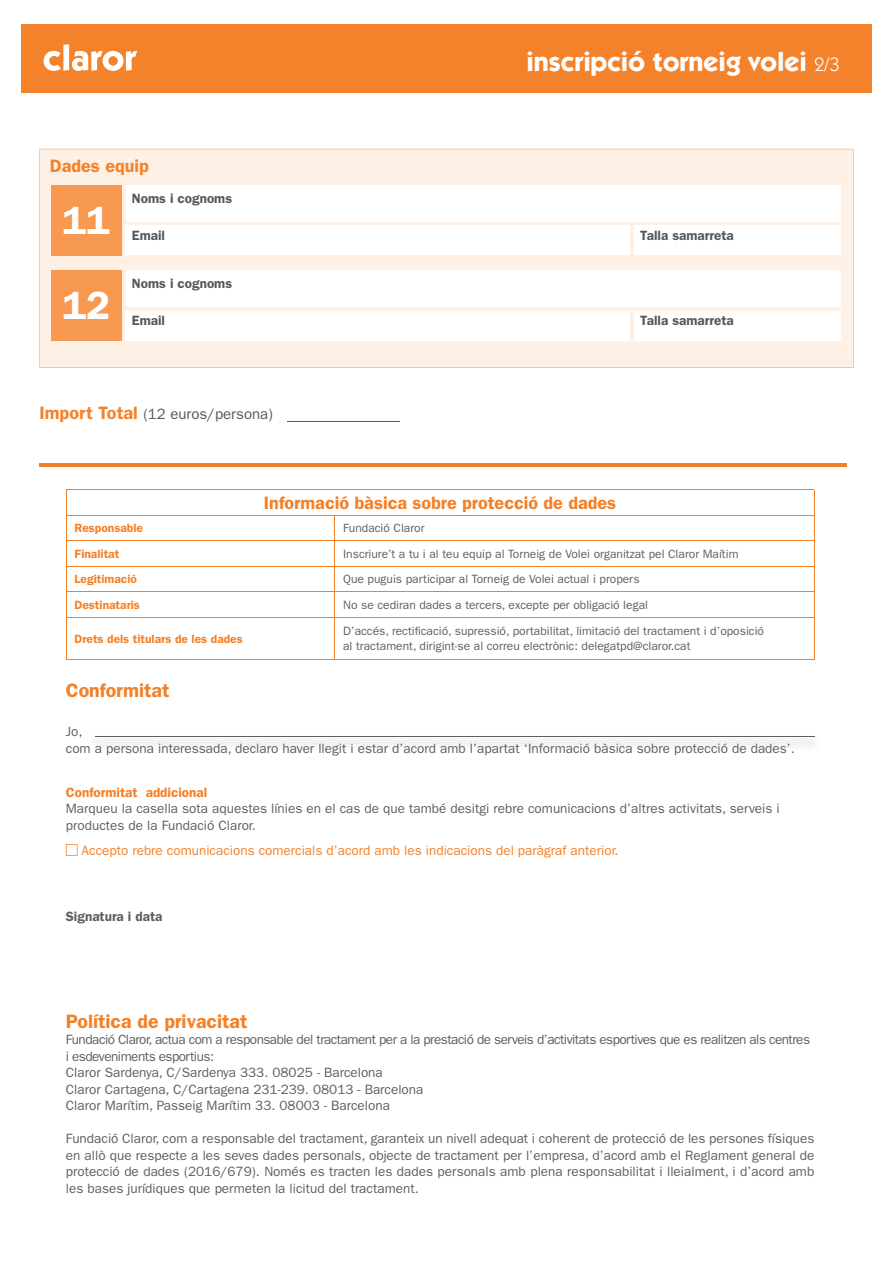
<style>
.page{position:relative;width:893px;height:1263px;background:#fff}
.page>*{position:absolute;margin:0;border:0;box-sizing:border-box;transform-origin:0 0}
.t1{font:600 39.6px "ITC Franklin Gothic Std";color:#fff}
.t2{font:700 27px "ITC Kabel Std";color:#fff}
.t3{font:600 19.5px "ITC Franklin Gothic Std";color:#f48026}
.t4{font:600 18px "ITC Franklin Gothic Std";color:#f48026}
.t5{font:600 18px "ITC Franklin Gothic Std";color:#f4822b}
.t6{font:15px "ITC Franklin Gothic Std";color:#57585a}
.t7{font:13.5px/16.5px "ITC Franklin Gothic Std";color:#5f5f62}
.t8{font:13.5px/16.5px "ITC Franklin Gothic Std";letter-spacing:-.035em;color:#5f5f62}
.t9{font:13.5px "ITC Franklin Gothic Std";color:#f48026}
.t10{font:600 13.5px "ITC Franklin Gothic Std";color:#57585a}
.t11{font:600 13.5px "ITC Franklin Gothic Std";color:#f48026}
.t12{font:600 13.5px "ITC Franklin Gothic Std";color:#5f5f62}
.t13{font:12px/15px "ITC Franklin Gothic Std";color:#5f5f62}
.t14{font:600 12px "ITC Franklin Gothic Std";color:#f48026}
.s1{font-weight:400;font-size:19.5px}
.s2{font-weight:600;font-size:18px;color:#f4822b}
</style>
<div class="page">
<svg style="left:39px;top:149px;width:814px;height:219px;background:#fdefe2"></svg>
<div style="left:51px;top:185px;width:70px;height:70px;background:#f79951"></div>
<div style="left:126px;top:185px;width:714px;height:36px;background:#fff"></div>
<div style="left:126px;top:226px;width:504px;height:29px;background:#fff"></div>
<div style="left:634px;top:226px;width:206px;height:29px;background:#fff"></div>
<div style="left:51px;top:270px;width:70px;height:70px;background:#f79951"></div>
<div style="left:126px;top:270px;width:714px;height:36px;background:#fff"></div>
<div style="left:126px;top:311px;width:504px;height:29px;background:#fff"></div>
<div style="left:634px;top:311px;width:206px;height:29px;background:#fff"></div>
<div style="left:21px;top:24px;width:851px;height:68px;background:#f4822b"></div>
<svg style="left:44px;top:44px;width:93px;height:27px"></svg>
<hr style="left:287px;top:421px;width:113px;height:1px;background:#57585a">
<hr style="left:39px;top:464px;width:808px;height:3px;background:#f48026">
<svg style="left:66px;top:844px;width:12px;height:12px"></svg>
<hr style="left:66px;top:490px;width:269px;height:1px;background:#f48026">
<hr style="left:335px;top:490px;width:479px;height:1px;background:#f48026">
<hr style="left:66px;top:515px;width:269px;height:1px;background:#f48026">
<hr style="left:335px;top:515px;width:479px;height:1px;background:#f48026">
<hr style="left:66px;top:541px;width:269px;height:1px;background:#f48026">
<hr style="left:335px;top:541px;width:479px;height:1px;background:#f48026">
<hr style="left:66px;top:566px;width:269px;height:1px;background:#f48026">
<hr style="left:335px;top:566px;width:479px;height:1px;background:#f48026">
<hr style="left:66px;top:592px;width:269px;height:1px;background:#f48026">
<svg style="left:66px;top:491px;width:1px;height:126px"></svg>
<hr style="left:335px;top:592px;width:479px;height:1px;background:#f48026">
<svg style="left:334px;top:516px;width:1px;height:101px"></svg>
<svg style="left:814px;top:490px;width:1px;height:127px"></svg>
<hr style="left:66px;top:617px;width:269px;height:1px;background:#f48026">
<hr style="left:66px;top:617px;width:1px;height:43px;background:#f48026">
<hr style="left:335px;top:617px;width:479px;height:1px;background:#f48026">
<hr style="left:334px;top:617px;width:1px;height:43px;background:#f48026">
<hr style="left:814px;top:617px;width:1px;height:43px;background:#f48026">
<hr style="left:66px;top:660px;width:269px;height:1px;background:#f48026">
<hr style="left:335px;top:660px;width:479px;height:1px;background:#f48026">
<div style="left:95px;top:736px;width:720px;height:10px;background:#f2f3f4"></div>
<hr style="left:95px;top:736px;width:719px;height:1px;background:#5f5f62">
<h2 class="t2" style="left:526px;top:45px;width:314px">inscripció torneig volei <span class="s1">2/3</span></h2>
<h3 class="t5" style="left:50px;top:155px;width:101px">Dades equip</h3>
<h1 class="t1" style="left:62px;top:197px;width:49px">11</h1>
<p class="t10" style="left:132px;top:190px;width:102px">Noms i cognoms</p>
<p class="t10" style="left:132px;top:227px;width:35px">Email</p>
<p class="t10" style="left:640px;top:227px;width:95px">Talla samarreta</p>
<h1 class="t1" style="left:62px;top:282px;width:49px">12</h1>
<p class="t10" style="left:132px;top:275px;width:102px">Noms i cognoms</p>
<p class="t10" style="left:132px;top:313px;width:35px">Email</p>
<p class="t10" style="left:640px;top:313px;width:95px">Talla samarreta</p>
<p class="t6" style="left:39px;top:405px;width:235px"><span class="s2">Import Total</span> (12 euros/persona)</p>
<h3 class="t4" style="left:264px;top:492px;width:354px">Informació bàsica sobre protecció de dades</h3>
<p class="t14" style="left:75px;top:521px;width:70px">Responsable</p>
<p class="t13" style="left:343px;top:521px;width:83px">Fundació Claror</p>
<p class="t14" style="left:75px;top:546px;width:46px">Finalitat</p>
<p class="t13" style="left:343px;top:546px;width:397px">Inscriure’t a tu i al teu equip al Torneig de Volei organitzat pel Claror Maítim</p>
<p class="t14" style="left:75px;top:572px;width:64px">Legitimació</p>
<p class="t13" style="left:343px;top:572px;width:298px">Que puguis participar al Torneig de Volei actual i propers</p>
<p class="t14" style="left:75px;top:597px;width:67px">Destinataris</p>
<p class="t13" style="left:343px;top:597px;width:306px">No se cediran dades a tercers, excepte per obligació legal</p>
<p class="t14" style="left:75px;top:632px;width:170px">Drets dels titulars de les dades</p>
<p class="t13" style="left:343px;top:624px;width:422px">D’accés, rectificació, supressió, portabilitat, limitació del tractament i d’oposició al tractament, dirigint-se al correu electrònic: delegatpd@claror.cat</p>
<h3 class="t3" style="left:66px;top:678px;width:105px">Conformitat</h3>
<p class="t7" style="left:66px;top:724px;width:731px">Jo,<br>com a persona interessada, declaro haver llegit i estar d’acord amb l’apartat ‘Informació bàsica sobre protecció de dades’.</p>
<p class="t11" style="left:66px;top:784px;width:143px">Conformitat addicional</p>
<p class="t7" style="left:66px;top:800px;width:715px">Marqueu la casella sota aquestes línies en el cas de que també desitgi rebre comunicacions d’altres activitats, serveis i productes de la Fundació Claror.</p>
<p class="t9" style="left:82px;top:842px;width:539px">Accepto rebre comunicacions comercials d’acord amb les indicacions del paràgraf anterior.</p>
<p class="t12" style="left:66px;top:908px;width:98px">Signatura i data</p>
<h3 class="t3" style="left:66px;top:1009px;width:183px">Política de privacitat</h3>
<p class="t8" style="left:66px;top:1031px;width:746px">Fundació Claror, actua com a responsable del tractament per a la prestació de serveis d’activitats esportives que es realitzen als centres i esdeveniments esportius:<br>Claror Sardenya, C/Sardenya 333. 08025 - Barcelona<br>Claror Cartagena, C/Cartagena 231-239. 08013 - Barcelona<br>Claror Marítim, Passeig Marítim 33. 08003 - Barcelona</p>
<p class="t7" style="left:66px;top:1130px;width:750px;text-align:justify">Fundació Claror, com a responsable del tractament, garanteix un nivell adequat i coherent de protecció de les persones físiques en allò que respecte a les seves dades personals, objecte de tractament per l’empresa, d’acord amb el Reglament general de protecció de dades (2016/679). Només es tracten les dades personals amb plena responsabilitat i lleialment, i d’acord amb les bases jurídiques que permeten la licitud del tractament.</p>
</div>
